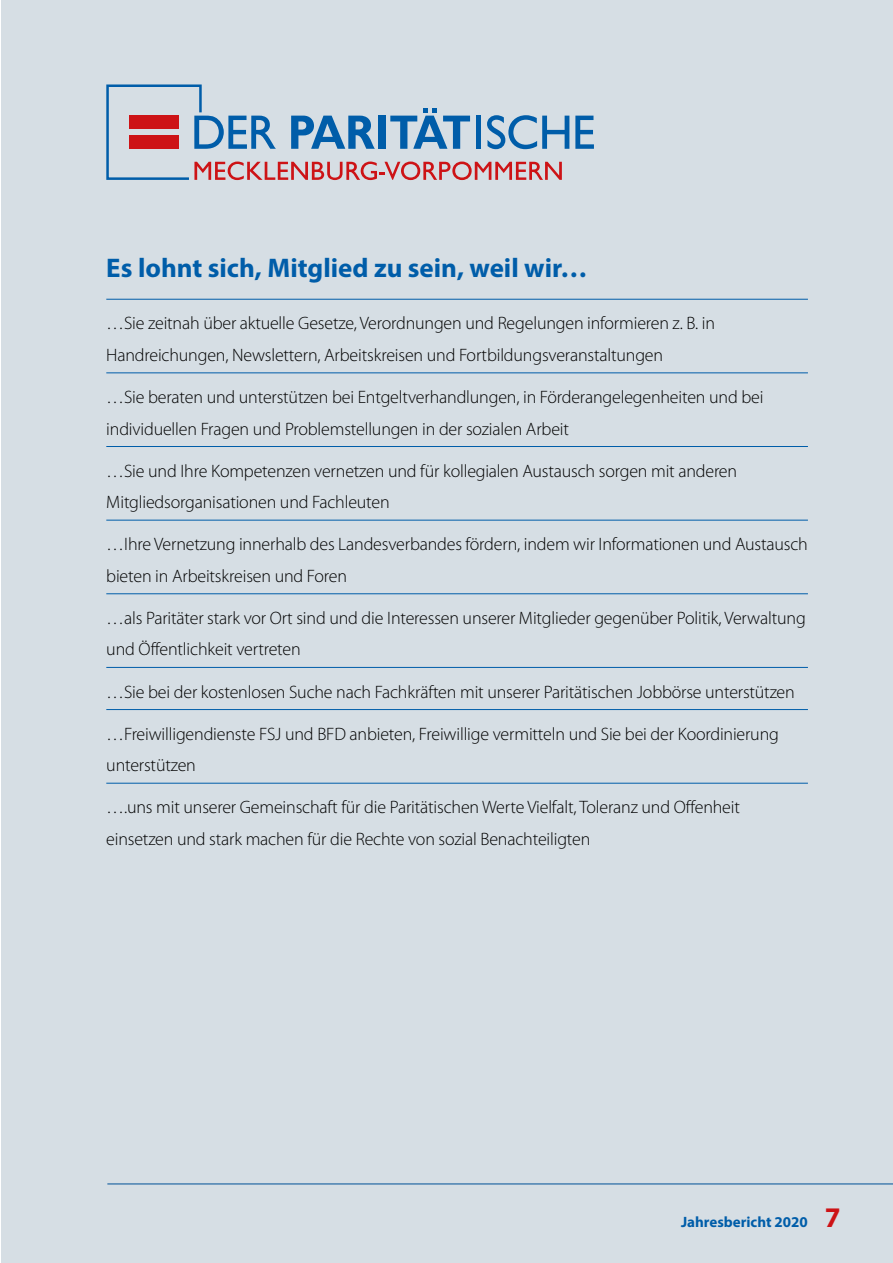
<style>
.page{position:relative;width:893px;height:1263px;background:#fff}
.page>*{position:absolute;margin:0;border:0;box-sizing:border-box;transform-origin:0 0}
.t1{font:700 27px "Myriad Pro";color:#005da9}
.p{font:300 18px/31.5px "Myriad Pro";letter-spacing:-.01em;color:#000}
.t2{font:700 15px "Myriad Pro";color:#005da9}
.s1{font-size:28.5px;color:#cd1316}
</style>
<div class="page">
<div style="left:1px;top:0;width:892px;height:1263px;background:#d6dee4"></div>
<hr style="left:106px;top:299px;width:702px;height:1px;background:#005da9">
<hr style="left:106px;top:372px;width:702px;height:1px;background:#005da9">
<hr style="left:106px;top:446px;width:702px;height:1px;background:#005da9">
<hr style="left:106px;top:520px;width:702px;height:1px;background:#005da9">
<hr style="left:106px;top:593px;width:702px;height:1px;background:#005da9">
<hr style="left:106px;top:667px;width:702px;height:1px;background:#005da9">
<hr style="left:106px;top:709px;width:702px;height:1px;background:#005da9">
<hr style="left:106px;top:783px;width:702px;height:1px;background:#005da9">
<svg style="left:575px;top:116px;width:19px;height:33px"></svg>
<svg style="left:106px;top:84px;width:463px;height:97px"></svg>
<hr style="left:107px;top:1183px;width:786px;height:1px;background:#005da9">
<p class="t1" style="left:106px;top:250px;width:483px">Es lohnt sich, Mitglied zu sein, weil wir…</p>
<p class="p" style="left:106px;top:307px;width:610px">…Sie zeitnah über aktuelle Gesetze, Verordnungen und Regelungen informieren z. B. in<br>Handreichungen, Newslettern, Arbeitskreisen und Fortbildungsveranstaltungen</p>
<p class="p" style="left:106px;top:381px;width:659px">…Sie beraten und unterstützen bei Entgeltverhandlungen, in Förderangelegenheiten und bei individuellen Fragen und Problemstellungen in der sozialen Arbeit</p>
<p class="p" style="left:106px;top:455px;width:632px">…Sie und Ihre Kompetenzen vernetzen und für kollegialen Austausch sorgen mit anderen<br>Mitgliedsorganisationen und Fachleuten</p>
<p class="p" style="left:106px;top:528px;width:703px">…Ihre Vernetzung innerhalb des Landesverbandes fördern, indem wir Informationen und Austausch bieten in Arbeitskreisen und Foren</p>
<p class="p" style="left:106px;top:602px;width:701px">…als Paritäter stark vor Ort sind und die Interessen unserer Mitglieder gegenüber Politik, Verwaltung und Öffentlichkeit vertreten</p>
<p class="p" style="left:106px;top:676px;width:690px">…Sie bei der kostenlosen Suche nach Fachkräften mit unserer Paritätischen Jobbörse unterstützen</p>
<p class="p" style="left:106px;top:718px;width:674px">…Freiwilligendienste FSJ und BFD anbieten, Freiwillige vermitteln und Sie bei der Koordinierung unterstützen</p>
<p class="p" style="left:106px;top:791px;width:635px">….uns mit unserer Gemeinschaft für die Paritätischen Werte Vielfalt, Toleranz und Offenheit einsetzen und stark machen für die Rechte von sozial Benachteiligten</p>
<p class="t2" style="left:681px;top:1212px;width:161px">Jahresbericht 2020 <span class="s1">7</span></p>
</div>
